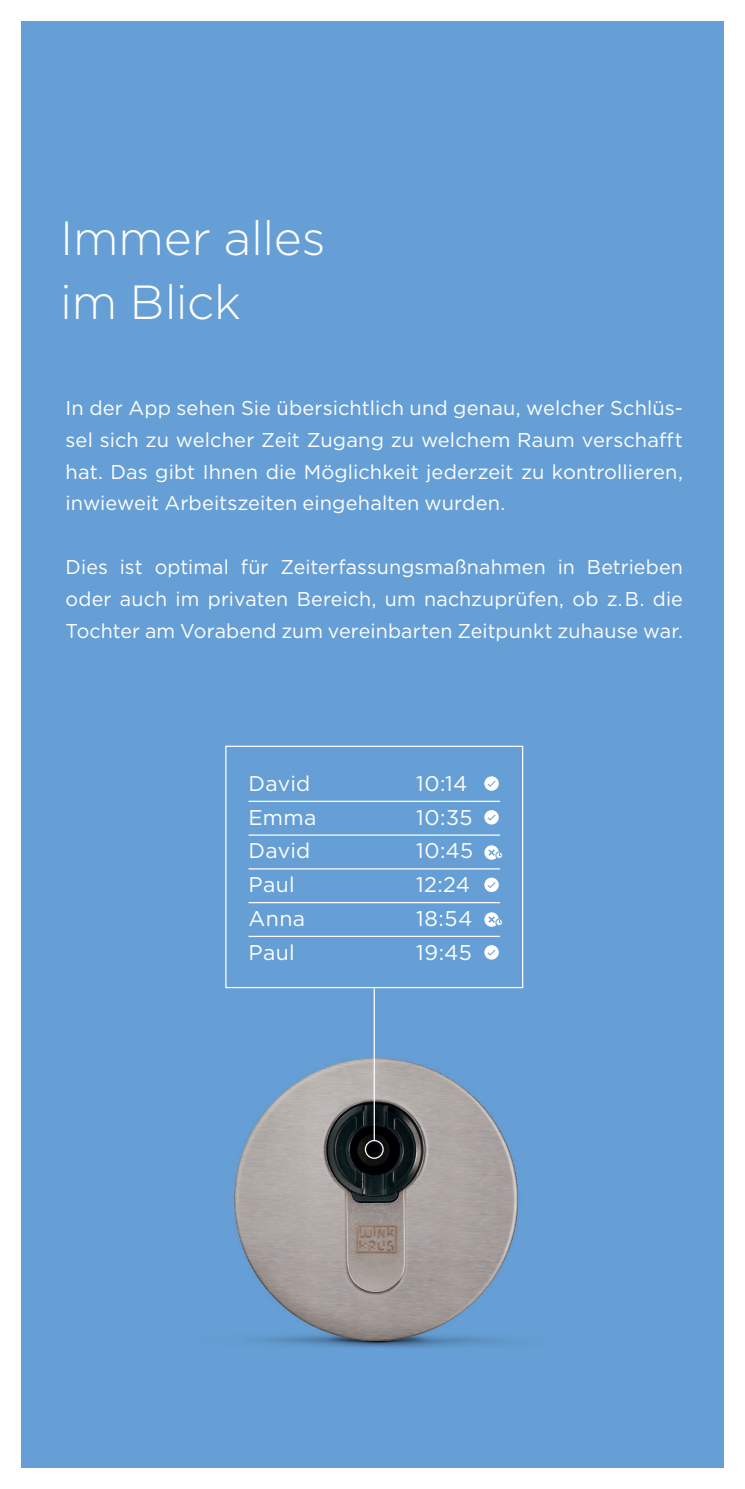
<style>
.page{position:relative;width:745px;height:1489px;background:#fff}
.page>*{position:absolute;margin:0;border:0;box-sizing:border-box;transform-origin:0 0}
.t1{font:300 47.75px/63.8px "Gotham";letter-spacing:-.005em;color:#fff}
.t2{font:21.25px "Gotham";letter-spacing:.015em;color:#fff}
.t3{font:20px/32px "Gotham";letter-spacing:.005em;color:#fff;text-align:justify}
</style>
<div class="page">
<div style="left:21px;top:21px;width:702px;height:1446px;background:#669fd5"></div>
<img style="left:234px;top:1036px;width:285px;height:312px">
<hr style="left:373px;top:988px;width:1px;height:152px;background:#fff">
<div style="left:364px;top:1139px;width:19px;height:19px;border:1px solid #fff;border-radius:50%"></div>
<div style="left:225px;top:745px;width:298px;height:243px;border:1px solid #fff"></div>
<hr style="left:248px;top:800px;width:251px;height:2px;background:#fff">
<hr style="left:248px;top:834px;width:251px;height:1px;background:#fff">
<hr style="left:248px;top:868px;width:251px;height:1px;background:#fff">
<hr style="left:248px;top:902px;width:251px;height:1px;background:#fff">
<hr style="left:248px;top:935px;width:251px;height:2px;background:#fff">
<svg style="left:484px;top:776px;width:14px;height:14px"></svg>
<svg style="left:484px;top:810px;width:14px;height:14px"></svg>
<svg style="left:484px;top:877px;width:14px;height:15px"></svg>
<svg style="left:484px;top:945px;width:14px;height:14px"></svg>
<div style="left:495px;top:851px;width:7px;height:7px;border:1px solid #669fd5;border-radius:50%"></div>
<svg style="left:484px;top:845px;width:17px;height:14px"></svg>
<div style="left:495px;top:918px;width:7px;height:7px;border:1px solid #669fd5;border-radius:50%"></div>
<svg style="left:484px;top:912px;width:17px;height:14px"></svg>
<h1 class="t1" style="left:60px;top:205px;width:266px">Immer alles im Blick</h1>
<p class="t3" style="left:66px;top:391px;width:618px">In der App sehen Sie übersichtlich und genau, welcher Schlüs&shy;sel sich zu welcher Zeit Zugang zu welchem Raum verschafft hat. Das gibt Ihnen die Möglichkeit jederzeit zu kontrollieren, inwieweit Arbeitszeiten eingehalten wurden.</p>
<p class="t3" style="left:66px;top:551px;width:618px">Dies ist optimal für Zeiterfassungsmaßnahmen in Betrieben oder auch im privaten Bereich, um nachzuprüfen, ob z. B. die Tochter am Vorabend zum vereinbarten Zeitpunkt zuhause war.</p>
<p class="t2" style="left:248px;top:769px;width:63px">David</p>
<p class="t2" style="left:416px;top:769px;width:53px">10:14</p>
<p class="t2" style="left:248px;top:803px;width:70px">Emma</p>
<p class="t2" style="left:416px;top:803px;width:58px">10:35</p>
<p class="t2" style="left:248px;top:837px;width:63px">David</p>
<p class="t2" style="left:416px;top:837px;width:58px">10:45</p>
<p class="t2" style="left:248px;top:870px;width:48px">Paul</p>
<p class="t2" style="left:416px;top:870px;width:55px">12:24</p>
<p class="t2" style="left:248px;top:904px;width:58px">Anna</p>
<p class="t2" style="left:416px;top:904px;width:58px">18:54</p>
<p class="t2" style="left:248px;top:938px;width:48px">Paul</p>
<p class="t2" style="left:416px;top:938px;width:57px">19:45</p>
</div>
